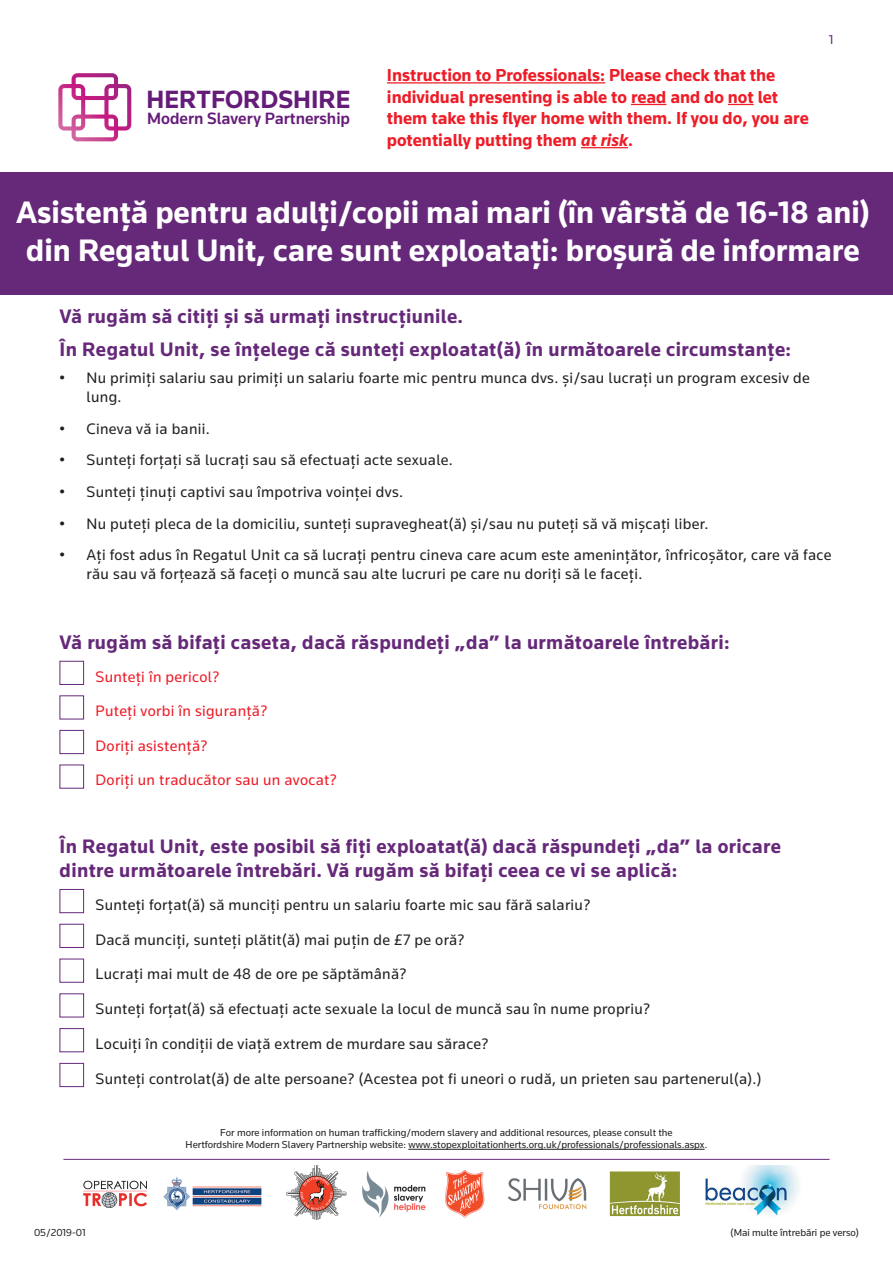
<style>
.page{position:relative;width:893px;height:1263px;background:#fff}
.page>*{position:absolute;margin:0;border:0;box-sizing:border-box;transform-origin:0 0}
.subtitles{font:700 32.25px/38.7px "Knowledge";color:#fff;text-align:center}
.t1{font:700 25.95px "Knowledge";color:#651c79}
.subtitles-2{font:700 20.25px/24.3px "Knowledge";letter-spacing:.02em;color:#66297a}
.instruction_to_profe{font:700 18px/21.6px "Knowledge";color:#ee1c27}
.t2{font:500 16.95px "Knowledge";color:#651c79}
.body{font:15.75px/18.9px "Knowledge";letter-spacing:.02em;color:#231f20}
.body-2{font:15.75px "Knowledge";letter-spacing:.02em;color:#ee1c27}
.t3{font:13.5px "Knowledge";color:#66297a}
.body-3{font:10.5px/12.6px "Knowledge";color:#231f20;text-align:center}
.s1{font-style:italic}
</style>
<div class="page">
<img style="left:83px;top:1166px;width:715px;height:53px">
<hr style="left:63px;top:1159px;width:766px;height:1px;background:#66297a">
<div style="left:0;top:172px;width:893px;height:122px;background:#66297a"></div>
<svg style="left:58px;top:73px;width:73px;height:68px"></svg>
<div style="left:60px;top:661px;width:24px;height:24px;border:1px solid #66297a"></div>
<div style="left:60px;top:730px;width:24px;height:24px;border:1px solid #66297a"></div>
<div style="left:60px;top:889px;width:24px;height:24px;border:1px solid #66297a"></div>
<div style="left:60px;top:924px;width:24px;height:24px;border:1px solid #66297a"></div>
<div style="left:60px;top:959px;width:24px;height:24px;border:1px solid #66297a"></div>
<div style="left:60px;top:1028px;width:24px;height:24px;border:1px solid #66297a"></div>
<div style="left:60px;top:1063px;width:24px;height:24px;border:1px solid #66297a"></div>
<hr style="left:408px;top:1149px;width:297px;height:1px;background:#231f20">
<hr style="left:387px;top:82px;width:218px;height:2px;background:#ee1c27">
<hr style="left:631px;top:104px;width:35px;height:1px;background:#ee1c27">
<svg style="left:728px;top:104px;width:26px;height:1px"></svg>
<hr style="left:581px;top:147px;width:47px;height:1px;background:#ee1c27">
<p class="t1" style="left:147px;top:83px;width:206px">HERTFORDSHIRE</p>
<p class="t2" style="left:147px;top:108px;width:204px">Modern Slavery Partnership</p>
<p class="instruction_to_profe" style="left:387px;top:64px;width:423px">Instruction to Professionals: Please check that the individual presenting is able to read and do not let them take this flyer home with them. If you do, you are potentially putting them <span class="s1">at risk</span>.</p>
<p class="t3" style="left:829px;top:32px;width:6px">1</p>
<p class="subtitles" style="left:16px;top:192px;width:855px">Asistență pentru adulți/copii mai mari (în vârstă de 16-18 ani) din Regatul Unit, care sunt exploatați: broșură de informare</p>
<p class="subtitles-2" style="left:60px;top:304px;width:405px">Vă rugăm să citiți și să urmați instrucțiunile.</p>
<p class="subtitles-2" style="left:60px;top:337px;width:733px">În Regatul Unit, se înțelege că sunteți exploatat(ă) în următoarele circumstanțe:</p>
<p class="body" style="left:87px;top:368px;width:725px;text-indent:-27px">• Nu primiți salariu sau primiți un salariu foarte mic pentru munca dvs. și/sau lucrați un program excesiv de lung.</p>
<p class="body" style="left:60px;top:419px;width:152px">• Cineva vă ia banii.</p>
<p class="body" style="left:60px;top:450px;width:395px">• Sunteți forțați să lucrați sau să efectuați acte sexuale.</p>
<p class="body" style="left:60px;top:482px;width:345px">• Sunteți ținuți captivi sau împotriva voinței dvs.</p>
<p class="body" style="left:60px;top:514px;width:650px">• Nu puteți pleca de la domiciliu, sunteți supravegheat(ă) și/sau nu puteți să vă mișcați liber.</p>
<p class="body" style="left:87px;top:545px;width:746px;text-indent:-27px">• Ați fost adus în Regatul Unit ca să lucrați pentru cineva care acum este amenințător, înfricoșător, care vă face rău sau vă forțează să faceți o muncă sau alte lucruri pe care nu doriți să le faceți.</p>
<p class="subtitles-2" style="left:60px;top:630px;width:672px">Vă rugăm să bifați caseta, dacă răspundeți „da” la următoarele întrebări:</p>
<p class="body-2" style="left:96px;top:667px;width:125px">Sunteți în pericol?</p>
<p class="body-2" style="left:96px;top:701px;width:173px">Puteți vorbi în siguranță?</p>
<p class="body-2" style="left:96px;top:736px;width:113px">Doriți asistență?</p>
<p class="body-2" style="left:96px;top:770px;width:243px">Doriți un traducător sau un avocat?</p>
<p class="subtitles-2" style="left:60px;top:834px;width:723px">În Regatul Unit, este posibil să fiți exploatat(ă) dacă răspundeți „da” la oricare dintre următoarele întrebări. Vă rugăm să bifați ceea ce vi se aplică:</p>
<p class="body" style="left:96px;top:895px;width:496px">Sunteți forțat(ă) să munciți pentru un salariu foarte mic sau fără salariu?</p>
<p class="body" style="left:96px;top:930px;width:371px">Dacă munciți, sunteți plătit(ă) mai puțin de £7 pe oră?</p>
<p class="body" style="left:96px;top:964px;width:312px">Lucrați mai mult de 48 de ore pe săptămână?</p>
<p class="body" style="left:96px;top:999px;width:556px">Sunteți forțat(ă) să efectuați acte sexuale la locul de muncă sau în nume propriu?</p>
<p class="body" style="left:96px;top:1034px;width:394px">Locuiți în condiții de viață extrem de murdare sau sărace?</p>
<p class="body" style="left:96px;top:1069px;width:667px">Sunteți controlat(ă) de alte persoane? (Acestea pot fi uneori o rudă, un prieten sau partenerul(a).)</p>
<p class="body-3" style="left:34px;top:1226px;width:53px">05/2019-01</p>
<p class="body-3" style="left:186px;top:1125px;width:523px">For more information on human trafficking/modern slavery and additional resources, please consult the<br>Hertfordshire Modern Slavery Partnership website: www.stopexploitationherts.org.uk/professionals/professionals.aspx.</p>
<p class="body-3" style="left:731px;top:1226px;width:130px">(Mai multe întrebări pe verso)</p>
</div>
